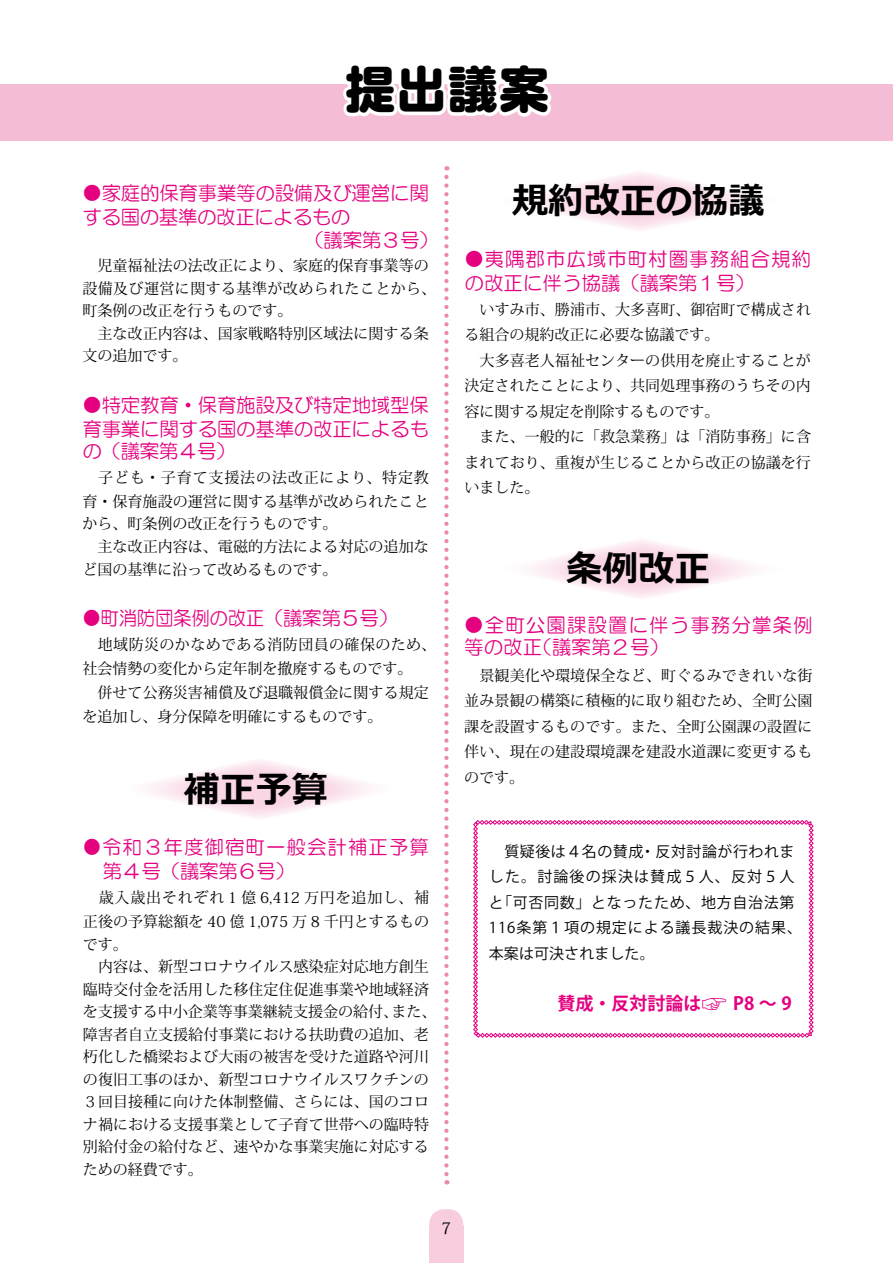
<style>
.page{position:relative;width:893px;height:1263px;background:#fff}
.page>*{position:absolute;margin:0;border:0;box-sizing:border-box;transform-origin:0 0}
.t1{font:800 49.5px "UD Shin M Go Pro";color:#000}
.t2{font:700 36px "Meiryo";color:#000}
.t3{font:700 25.5px "Koz Go Pro";color:#e4007f}
.t4{font:19.5px/23.2px "HG Maru Gothic MPRO";letter-spacing:-.015em;color:#e4007f;text-align:justify}
.t5{font:19.5px/24px "HG Maru Gothic MPRO";letter-spacing:.05em;color:#e4007f}
.t6{font:19.5px/24px "HG Maru Gothic MPRO";letter-spacing:.05em;color:#e4007f;scale:.95 1}
.t7{font:19.5px/22.5px "HG Maru Gothic MPRO";letter-spacing:.055em;color:#e4007f}
.t8{font:19.5px "HG Maru Gothic MPRO";letter-spacing:-.015em;color:#e4007f;scale:.95 1}
.t9{font:700 18px "Koz Go Pro";color:#e4007f}
.t10{font:15.9px "Koz Min Pro";color:#000}
.t11{font:15px/22.5px "Koz Min Pro";letter-spacing:.005em;color:#000}
.t12{font:15px/25.5px "Koz Go Pro";letter-spacing:.045em;color:#000}
</style>
<div class="page">
<div style="left:429px;top:1209px;width:34px;height:43px;background:#f8cde0;border-radius:15px"></div>
<div style="left:429px;top:1225px;width:34px;height:38px;background:#f8cde0"></div>
<svg style="left:473px;top:820px;width:341px;height:218px"></svg>
<svg style="left:444px;top:177px;width:5px;height:1007px"></svg>
<svg style="left:528px;top:172px;width:223px;height:58px"></svg>
<svg style="left:530px;top:540px;width:224px;height:58px"></svg>
<div style="left:0;top:85px;width:893px;height:56px;background:#f5bdd5"></div>
<svg style="left:340px;top:84px;width:220px;height:33px"></svg>
<svg style="left:148px;top:760px;width:223px;height:58px"></svg>
<h1 class="t1" style="left:345px;top:49px;width:205px">提出議案</h1>
<h3 class="t4" style="left:82px;top:181px;width:348px">●家庭的保育事業等の設備及び運営に関</h3>
<h3 class="t4" style="left:82px;top:205px;width:269px">する国の基準の改正によるもの</h3>
<h3 class="t4" style="left:304px;top:228px;width:136px">（議案第３号(</h3>
<p class="t11" style="left:82px;top:254px;width:355px;text-indent:15px">児童福祉法の法改正により、家庭的保育事業等の設備及び運営に関する基準が改められたことから、町条例の改正を行うものです。<br>　主な改正内容は、国家戦略特別区域法に関する条文の追加です。</p>
<h3 class="t4" style="left:82px;top:393px;width:348px">●特定教育・保育施設及び特定地域型保育事業に関する国の基準の改正によるもの（議案第４号(</h3>
<p class="t11" style="left:82px;top:465px;width:348px;line-height:24px;text-align:right">子ども・子育て支援法の法改正により、特定教育・保育施設の運営に関する基準が改められたこと</p>
<p class="t11" style="left:82px;top:512px;width:348px">から、町条例の改正を行うものです。<br>　主な改正内容は、電磁的方法による対応の追加など国の基準に沿って改めるものです。</p>
<h3 class="t8" style="left:82px;top:608px;width:334px">●町消防団条例の改正（議案第５号(</h3>
<p class="t11" style="left:82px;top:631px;width:355px;line-height:24px;text-indent:15px">地域防災のかなめである消防団員の確保のため、社会情勢の変化から定年制を撤廃するものです。<br>　併せて公務災害補償及び退職報償金に関する規定を追加し、身分保障を明確にするものです。</p>
<h2 class="t2" style="left:184px;top:764px;width:145px">補正予算</h2>
<h3 class="t6" style="left:83px;top:835px;width:366px">●令和３年度御宿町一般会計補正予算　第４号（議案第６号(</h3>
<p class="t11" style="left:83px;top:885px;width:348px;line-height:24px;text-align:right">歳入歳出それぞれ１億 6,412 万円を追加し、補正後の予算総額を 40 億 1,075 万 8 千円とするもの</p>
<p class="t11" style="left:83px;top:932px;width:46px">です。</p>
<p class="t11" style="left:83px;top:955px;width:347px">　内容は、新型コロナウイルス感染症対応地方創生</p>
<p class="t11" style="left:83px;top:977px;width:347px">臨時交付金を活用した移住定住促進事業や地域経済</p>
<p class="t11" style="left:392px;top:1000px;width:46px">また、</p>
<p class="t11" style="left:83px;top:1000px;width:348px">を支援する中小企業等事業継続支援金の給付、<br>障害者自立支援給付事業における扶助費の追加、老朽化した橋梁および大雨の被害を受けた道路や河川の復旧工事のほか、新型コロナウイルスワクチンの<br>３回目接種に向けた体制整備、さらには、国のコロナ禍における支援事業として子育て世帯への臨時特別給付金の給付など、速やかな事業実施に対応するための経費です。</p>
<h2 class="t2" style="left:512px;top:175px;width:253px">規約改正の協議</h2>
<h3 class="t5" style="left:465px;top:247px;width:348px">●夷隅郡市広域市町村圏事務組合規約の改正に伴う協議（議案第１号(</h3>
<p class="t11" style="left:465px;top:296px;width:348px;line-height:25.5px;text-indent:15px">いすみ市、勝浦市、大多喜町、御宿町で構成される組合の規約改正に必要な協議です。<br>　大多喜老人福祉センターの供用を廃止することが決定されたことにより、共同処理事務のうちその内容に関する規定を削除するものです。<br>　また、一般的に「救急業務」は「消防事務」に含まれており、重複が生じることから改正の協議を行いました。</p>
<h2 class="t2" style="left:567px;top:544px;width:145px">条例改正</h2>
<h3 class="t7" style="left:532px;top:613px;width:282px;text-indent:-68px">●全町公園課設置に伴う事務分掌条例（議案第２号(</h3>
<h3 class="t4" style="left:464px;top:635px;width:79px">等の改正</h3>
<p class="t11" style="left:464px;top:662px;width:350px;line-height:25.5px;text-align:justify;text-indent:15px">景観美化や環境保全など、町ぐるみできれいな街並み景観の構築に積極的に取り組むため、全町公園課を設置するものです。また、全町公園課の設置に伴い、現在の建設環境課を建設水道課に変更するものです。</p>
<p class="t12" style="left:640px;top:839px;width:156px">・反対討論が行われま</p>
<p class="t12" style="left:489px;top:839px;width:315px;text-indent:15px">質疑後は４名の賛成<br>した。討論後の採決は賛成５人、反対５人「と可否同数」となったため、地方自治法第<br>116条第１項の規定による議長裁決の結果、本案は可決されました。</p>
<p class="t9" style="left:557px;top:992px;width:145px">賛成・反対討論は</p>
<h3 class="t3" style="left:701px;top:987px;width:27px">☞</h3>
<p class="t9" style="left:733px;top:992px;width:60px">P8~ 9</p>
<p class="t10" style="left:442px;top:1217px;width:11px">7</p>
</div>
